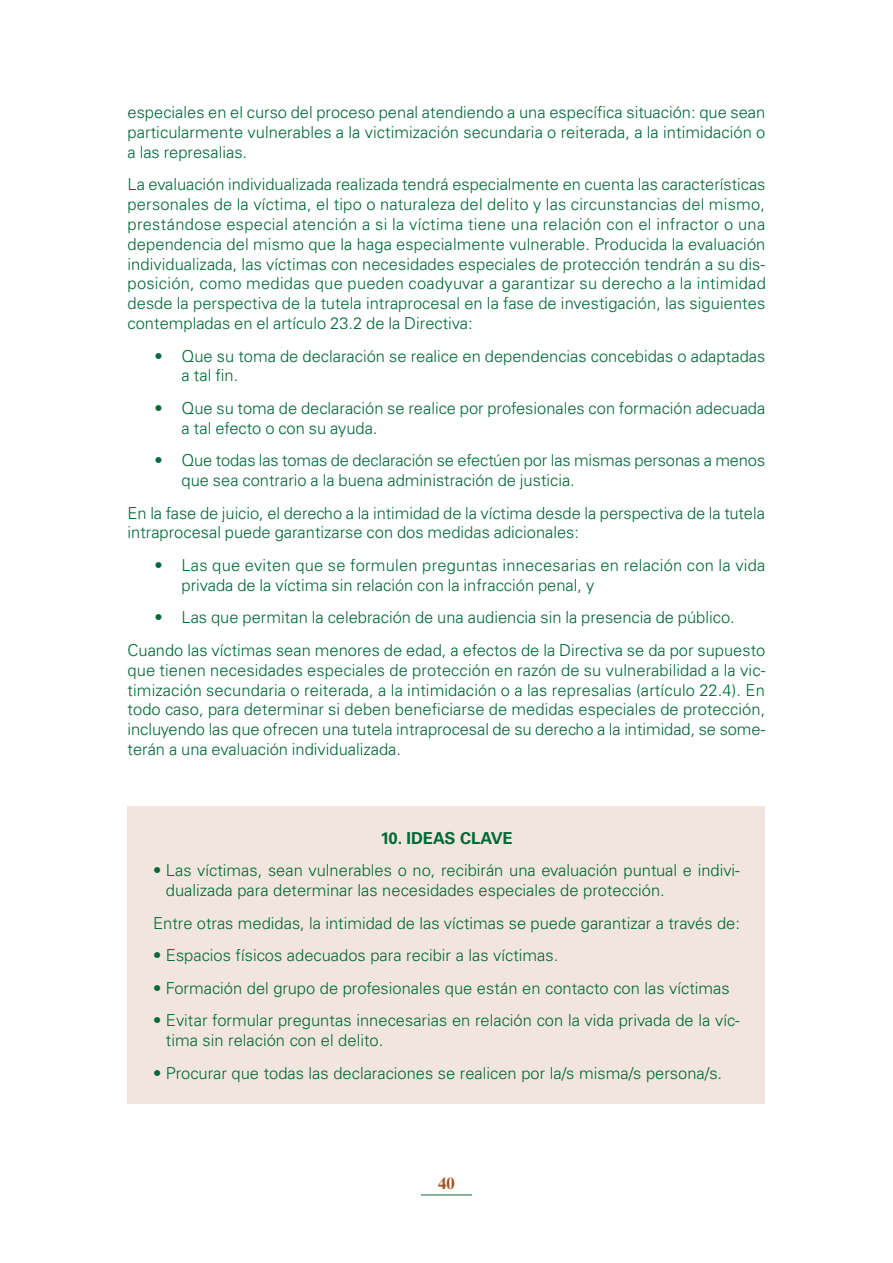
<style>
.page{position:relative;width:893px;height:1263px;background:#fff}
.page>*{position:absolute;margin:0;border:0;box-sizing:border-box;transform-origin:0 0}
.t1{font:300 16.5px/19.8px "Univers LT Std";color:#006937}
.t2{font:700 16.5px "Univers LT Std";color:#006937}
.t3{font:700 16.5px "Times New Roman MT Std";color:#a4541c}
</style>
<div class="page">
<hr style="left:421px;top:1194px;width:51px;height:1px;background:#006937">
<div style="left:128px;top:806px;width:637px;height:298px;background:#f1e5dd"></div>
<p class="t1" style="left:128px;top:103px;width:639px;text-align:justify">especiales en el curso del proceso penal atendiendo a una específica situación: que sean particularmente vulnerables a la victimización secundaria o reiterada, a la intimidación o a las represalias.</p>
<p class="t1" style="left:128px;top:175px;width:640px;text-align:justify">La evaluación individualizada realizada tendrá especialmente en cuenta las características personales de la víctima, el tipo o naturaleza del delito y las circunstancias del mismo, prestándose especial atención a si la víctima tiene una relación con el infractor o una dependencia del mismo que la haga especialmente vulnerable. Producida la evaluación individualizada, las víctimas con necesidades especiales de protección tendrán a su dis&shy;posición, como medidas que pueden coadyuvar a garantizar su derecho a la intimidad desde la perspectiva de la tutela intraprocesal en la fase de investigación, las siguientes contempladas en el artículo 23.2 de la Directiva:</p>
<p class="t1" style="left:182px;top:346px;width:585px;text-indent:-27px">• Que su toma de declaración se realice en dependencias concebidas o adaptadas a tal fin.</p>
<p class="t1" style="left:182px;top:398px;width:585px;text-indent:-27px">• Que su toma de declaración se realice por profesionales con formación adecuada a tal efecto o con su ayuda.</p>
<p class="t1" style="left:182px;top:451px;width:585px;text-indent:-27px">• Que todas las tomas de declaración se efectúen por las mismas personas a menos que sea contrario a la buena administración de justicia.</p>
<p class="t1" style="left:128px;top:503px;width:639px">En la fase de juicio, el derecho a la intimidad de la víctima desde la perspectiva de la tutela intraprocesal puede garantizarse con dos medidas adicionales:</p>
<p class="t1" style="left:182px;top:555px;width:585px;text-indent:-27px">• Las que eviten que se formulen preguntas innecesarias en relación con la vida privada de la víctima sin relación con la infracción penal, y</p>
<p class="t1" style="left:128px;top:601px;width:639px;line-height:32.5px;text-align:center">• Las que permitan la celebración de una audiencia sin la presencia de público.<br>Cuando las víctimas sean menores de edad, a efectos de la Directiva se da por supuesto</p>
<p class="t1" style="left:128px;top:660px;width:639px;text-align:justify">que tienen necesidades especiales de protección en razón de su vulnerabilidad a la vic&shy;timización secundaria o reiterada, a la intimidación o a las represalias (artículo 22.4). En todo caso, para determinar si deben beneficiarse de medidas especiales de protección, incluyendo las que ofrecen una tutela intraprocesal de su derecho a la intimidad, se some&shy;terán a una evaluación individualizada.</p>
<p class="t2" style="left:380px;top:828px;width:134px">10. IDEAS CLAVE</p>
<p class="t1" style="left:166px;top:861px;width:575px;text-indent:-13px">• Las víctimas, sean vulnerables o no, recibirán una evaluación puntual e indivi&shy;dualizada para determinar las necesidades especiales de protección.</p>
<p class="t1" style="left:153px;top:913px;width:588px">Entre otras medidas, la intimidad de las víctimas se puede garantizar a través de:</p>
<p class="t1" style="left:153px;top:945px;width:407px">• Espacios físicos adecuados para recibir a las víctimas.</p>
<p class="t1" style="left:153px;top:978px;width:578px">• Formación del grupo de profesionales que están en contacto con las víctimas</p>
<p class="t1" style="left:166px;top:1011px;width:575px;text-indent:-13px">• Evitar formular preguntas innecesarias en relación con la vida privada de la víc&shy;tima sin relación con el delito.</p>
<p class="t1" style="left:153px;top:1063px;width:571px">• Procurar que todas las declaraciones se realicen por la/s misma/s persona/s.</p>
<p class="t3" style="left:438px;top:1173px;width:18px">40</p>
</div>
